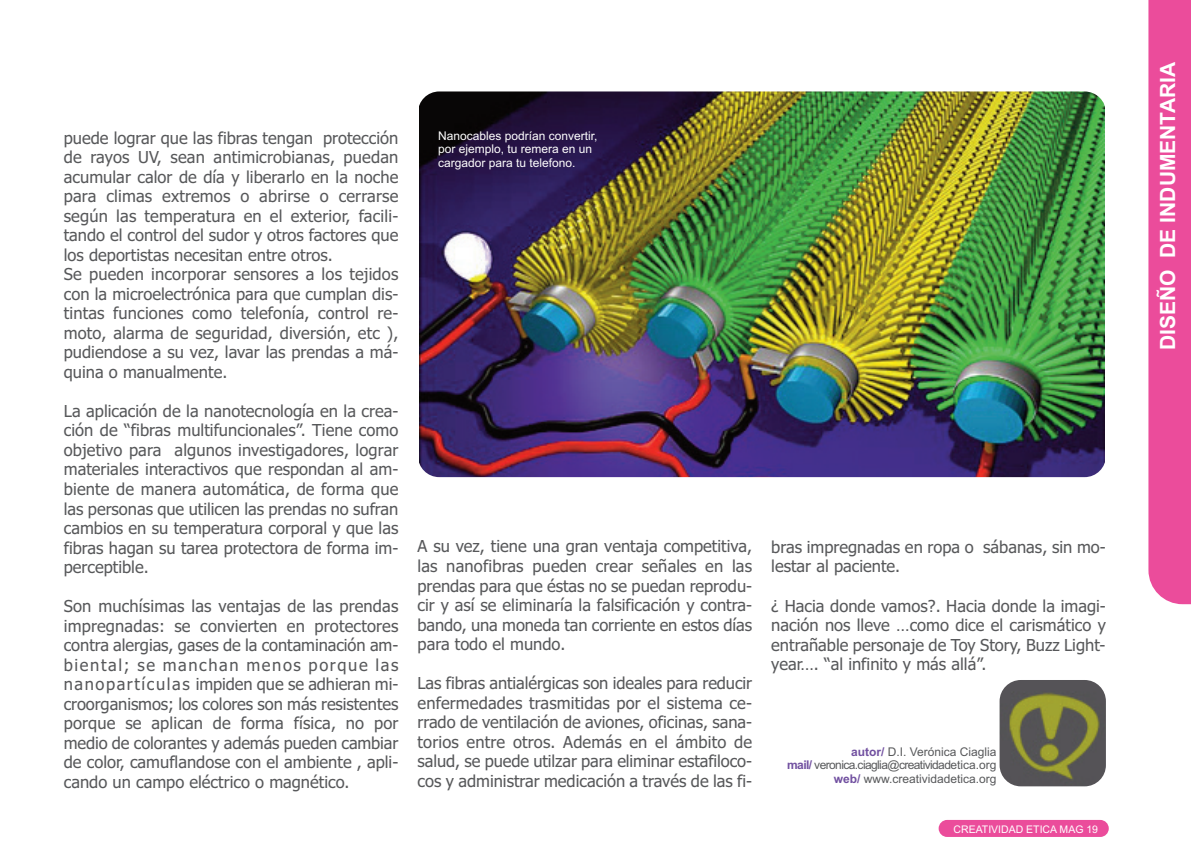
<style>
.page{position:relative;width:1191px;height:851px;background:#fff}
.page>*{position:absolute;margin:0;border:0;box-sizing:border-box;transform-origin:0 0}
.t1{font:700 21px "Arial";color:#fff}
.t2{font:16.5px/19.5px "Tahoma";color:#57585a;text-align:justify}
.t3{font:12px/13.5px "Arial";color:#57585a;text-align:right}
.t4{font:12px/13.5px "Arial";color:#fff}
.t5{font:10.5px "Arial";color:#fff}
.s1{font-weight:700;color:#7150a0}
</style>
<div class="page">
<div style="left:1148px;top:0;width:43px;height:604px;background:#eb4c9b"></div>
<div style="left:938px;top:819px;width:170px;height:17px;background:#eb4c9b;border-radius:9px"></div>
<img style="left:420px;top:91px;width:684px;height:386px">
<img style="left:999px;top:680px;width:107px;height:106px;border-radius:21px">
<p class="t2" style="left:64px;top:128px;width:336px;text-align:left">puede lograr que las fibras tengan protección de rayos UV, sean antimicrobianas, puedan acumular calor de día y liberarlo en la noche para climas extremos o abrirse o cerrarse según las temperatura en el exterior, facili&shy;tando el control del sudor y otros factores que los deportistas necesitan entre otros.<br>Se pueden incorporar sensores a los tejidos con la microelectrónica para que cumplan dis&shy;tintas funciones como telefonía, control re&shy;moto, alarma de seguridad, diversión, etc ), pudiendose a su vez, lavar las prendas a má&shy;quina o manualmente.</p>
<p class="t2" style="left:64px;top:401px;width:336px">La aplicación de la nanotecnología en la crea&shy;ción de “fibras multifuncionales”. Tiene como objetivo para algunos investigadores, lograr materiales interactivos que respondan al am&shy;biente de manera automática, de forma que las personas que utilicen las prendas no sufran cambios en su temperatura corporal y que las fibras hagan su tarea protectora de forma im&shy;perceptible.</p>
<p class="t2" style="left:64px;top:596px;width:336px">Son muchísimas las ventajas de las prendas impregnadas: se convierten en protectores contra alergias, gases de la contaminación am&shy;biental; se manchan menos porque las nanopartículas impiden que se adhieran mi&shy;croorganismos; los colores son más resistentes porque se aplican de forma física, no por medio de colorantes y además pueden cambiar de color, camuflandose con el ambiente , apli&shy;cando un campo eléctrico o magnético.</p>
<p class="t4" style="left:438px;top:129px;width:161px">Nanocables podrían convertir, por ejemplo, tu remera en un cargador para tu telefono.</p>
<p class="t2" style="left:417px;top:537px;width:336px">A su vez, tiene una gran ventaja competitiva, las nanofibras pueden crear señales en las prendas para que éstas no se puedan reprodu&shy;cir y así se eliminaría la falsificación y contra&shy;bando, una moneda tan corriente en estos días para todo el mundo.</p>
<p class="t2" style="left:417px;top:673px;width:336px">Las fibras antialérgicas son ideales para reducir enfermedades trasmitidas por el sistema ce&shy;rrado de ventilación de aviones, oficinas, sana&shy;torios entre otros. Además en el ámbito de salud, se puede utilzar para eliminar estafiloco&shy;cos y administrar medicación a través de las fi-</p>
<p class="t2" style="left:771px;top:537px;width:336px">bras impregnadas en ropa o sábanas, sin mo&shy;lestar al paciente.</p>
<p class="t2" style="left:771px;top:596px;width:336px">¿ Hacia donde vamos?. Hacia donde la imagi&shy;nación nos lleve …como dice el carismático y entrañable personaje de Toy Story, Buzz Light&shy;year…. “al infinito y más allá”.</p>
<p class="t3" style="left:787px;top:744px;width:211px"><span class="s1">autor/</span> D.I. Verónica Ciaglia<br><span class="s1">mail/</span> veronica.ciaglia@creatividadetica.org <span class="s1">web/</span> www.creatividadetica.org</p>
<p class="t5" style="left:953px;top:823px;width:146px">CREATIVIDAD ETICA MAG 19</p>
<p class="t1" style="left:1155px;top:350px;width:289px;rotate:-90deg">DISEÑO DE INDUMENTARIA</p>
</div>
